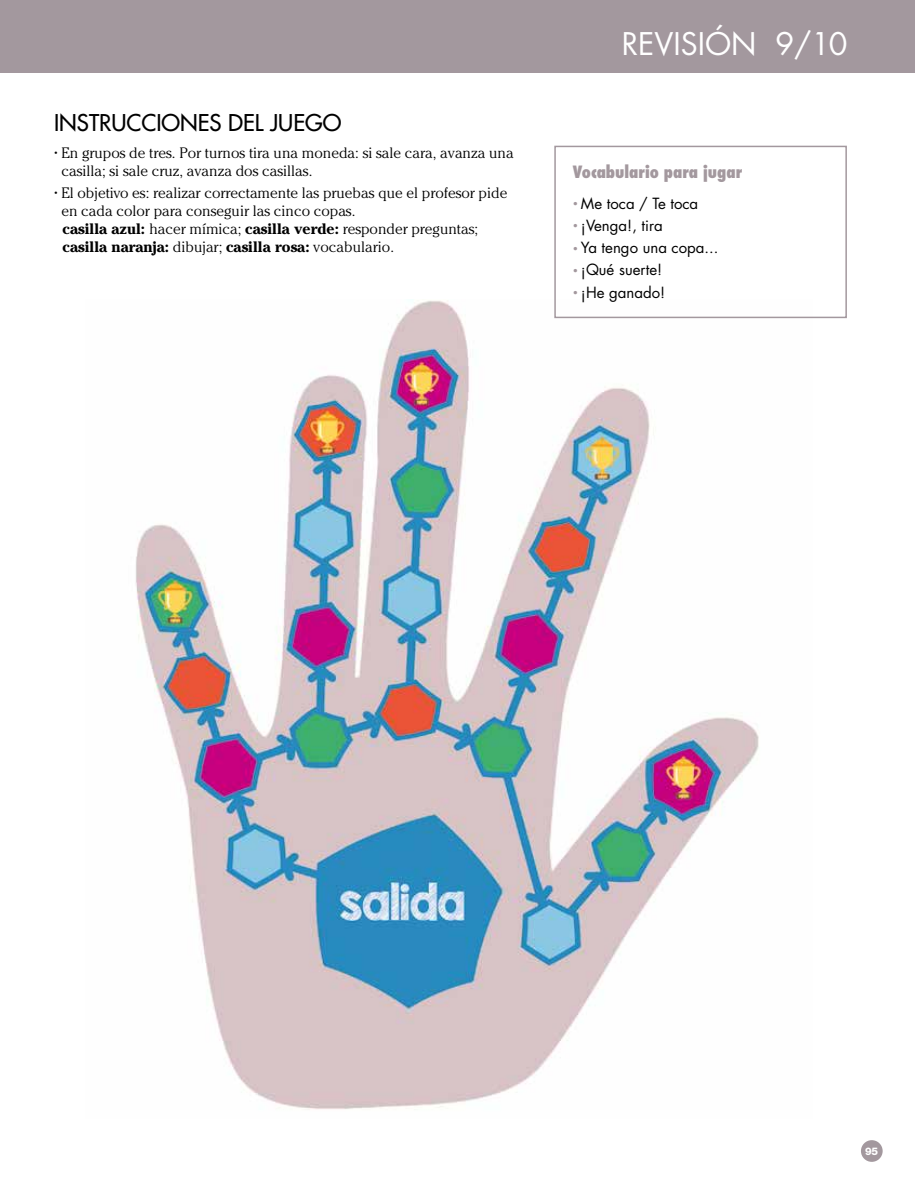
<style>
.page{position:relative;width:915px;height:1191px;background:#fff}
.page>*{position:absolute;margin:0;border:0;box-sizing:border-box;transform-origin:0 0}
.t1{font:30.45px "Futura Std";color:#fff}
.t2{font:500 22.5px "Futura Std";color:#000}
.t3{font:800 condensed 16.5px "Futura";color:#a3989e}
.t4{font:300 15px/18px "Cheltenham Std";color:#000}
.t5{font:15px "Futura Std";color:#000}
.t6{font:800 10.5px "Helvetica Neue LT Std";color:#fff}
.s1{font-weight:700}
.s2{font-size:9px;color:#a3989e}
</style>
<div class="page">
<div style="left:0;top:0;width:914px;height:72px;background:#a3989e"></div>
<div style="left:860px;top:1140px;width:22px;height:21px;background:#a3989e;border-radius:50%"></div>
<img style="left:135px;top:299px;width:677px;height:811px">
<div style="left:554px;top:146px;width:292px;height:172px;border:2px solid #a3989e"></div>
<h2 class="t2" style="left:54px;top:109px;width:289px">INSTRUCCIONES DEL JUEGO</h2>
<p class="t4" style="left:61px;top:143px;width:453px;text-indent:-7px">• En grupos de tres. Por turnos tira una moneda: si sale cara, avanza una casilla; si sale cruz, avanza dos casillas.</p>
<p class="t4" style="left:61px;top:184px;width:447px;text-indent:-7px">• El objetivo es: realizar correctamente las pruebas que el profesor pide en cada color para conseguir las cinco copas.<br><span class="s1">casilla azul:</span> hacer mímica; <span class="s1">casilla verde:</span> responder preguntas; <span class="s1">casilla naranja:</span> dibujar; <span class="s1">casilla rosa:</span> vocabulario.</p>
<h1 class="t1" style="left:621px;top:24px;width:227px">REVISIÓN 9/10</h1>
<p class="t3" style="left:572px;top:160px;width:171px">Vocabulario para jugar</p>
<p class="t5" style="left:572px;top:193px;width:127px"><span class="s2">•</span> Me toca / Te toca</p>
<p class="t5" style="left:572px;top:216px;width:91px"><span class="s2">•</span> ¡Venga!, tira</p>
<p class="t5" style="left:572px;top:238px;width:147px"><span class="s2">•</span> Ya tengo una copa...</p>
<p class="t5" style="left:572px;top:260px;width:91px"><span class="s2">•</span> ¡Qué suerte!</p>
<p class="t5" style="left:572px;top:282px;width:94px"><span class="s2">•</span> ¡He ganado!</p>
<p class="t6" style="left:864px;top:1144px;width:15px">95</p>
</div>
